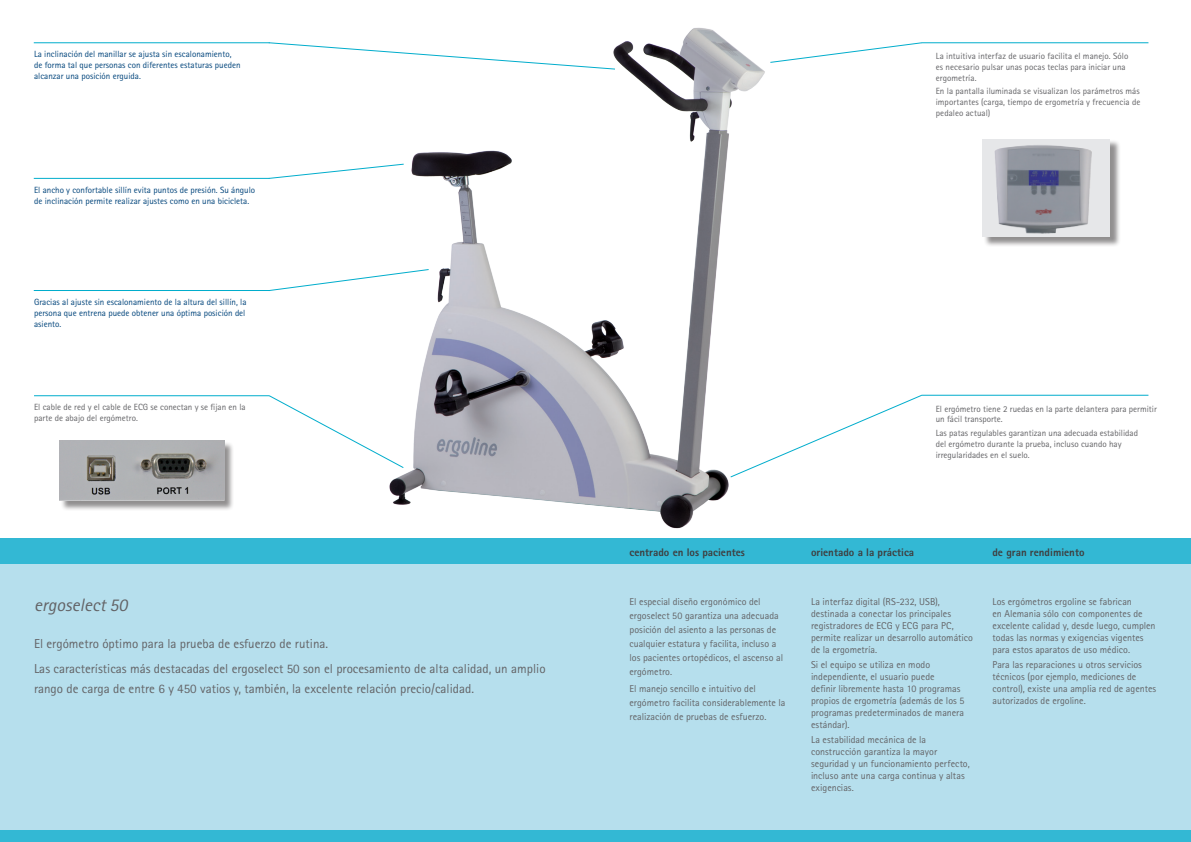
<style>
.page{position:relative;width:1191px;height:842px;background:#fff}
.page>*{position:absolute;margin:0;border:0;box-sizing:border-box;transform-origin:0 0}
.t1{font:italic 18px "Rotis Sans Serif Pro";color:#636366}
.t2{font:13px/25.7px "Rotis Sans Serif Pro";color:#636366}
.t3{font:800 11px "Rotis Sans Serif";color:#3e3e3f}
.t4{font:10px/12px "Rotis Sans Serif Pro";color:#636366}
.t5{font:9px/10.8px "Rotis Sans Serif Pro";color:#636366}
.t6{font:9px/10.8px "Rotis Sans Serif Pro";color:#00447b}
</style>
<div class="page">
<div style="left:0;top:539px;width:1191px;height:25px;background:#33b8d4"></div>
<div style="left:0;top:564px;width:1191px;height:267px;background:#b6dfed"></div>
<div style="left:0;top:831px;width:1191px;height:11px;background:#33b8d4"></div>
<div style="left:983px;top:140px;width:137px;height:107px;background:#231f20;opacity:.5"></div>
<img style="left:982px;top:139px;width:128px;height:98px">
<img style="left:341px;top:27px;width:476px;height:512px">
<div style="left:60px;top:441px;width:175px;height:70px;background:#231f20;opacity:.5"></div>
<img style="left:60px;top:441px;width:164px;height:60px">
<hr style="left:34px;top:395px;width:235px;height:1px;background:#00adcc">
<svg style="left:268px;top:395px;width:136px;height:73px"></svg>
<hr style="left:34px;top:178px;width:235px;height:1px;background:#00adcc">
<svg style="left:269px;top:164px;width:135px;height:15px"></svg>
<hr style="left:34px;top:290px;width:235px;height:1px;background:#00adcc">
<svg style="left:269px;top:269px;width:160px;height:22px"></svg>
<hr style="left:34px;top:43px;width:235px;height:1px;background:#00adcc">
<svg style="left:269px;top:42px;width:346px;height:28px"></svg>
<hr style="left:921px;top:43px;width:227px;height:1px;background:#00adcc">
<svg style="left:770px;top:42px;width:152px;height:21px"></svg>
<hr style="left:921px;top:395px;width:227px;height:1px;background:#00adcc">
<svg style="left:730px;top:395px;width:192px;height:83px"></svg>
<p class="t6" style="left:34px;top:49px;width:208px">La inclinación del manillar se ajusta sin escalonamiento, de forma tal que personas con diferentes estaturas pueden alcanzar una posición erguida.</p>
<p class="t6" style="left:34px;top:185px;width:223px">El ancho y confortable sillín evita puntos de presión. Su ángulo de inclinación permite realizar ajustes como en una bicicleta.</p>
<p class="t6" style="left:34px;top:297px;width:214px;text-align:justify">Gracias al ajuste sin escalonamiento de la altura del sillín, la persona que entrena puede obtener una óptima posición del asiento.</p>
<p class="t5" style="left:34px;top:402px;width:213px">El cable de red y el cable de ECG se conectan y se fijan en la parte de abajo del ergómetro.</p>
<h1 class="t1" style="left:34px;top:594px;width:95px">ergoselect 50</h1>
<h2 class="t2" style="left:34px;top:631px;width:513px">El ergómetro óptimo para la prueba de esfuerzo de rutina.<br>Las características más destacadas del ergoselect 50 son el procesamiento de alta calidad, un amplio</h2>
<h2 class="t2" style="left:34px;top:676px;width:441px">rango de carga de entre 6 y 450 vatios y, también, la excelente relación precio/calidad.</h2>
<p class="t5" style="left:935px;top:51px;width:194px">La intuitiva interfaz de usuario facilita el manejo. Sólo es necesario pulsar unas pocas teclas para iniciar una ergometría.</p>
<p class="t5" style="left:935px;top:86px;width:206px;text-align:justify">En la pantalla iluminada se visualizan los parámetros más importantes (carga, tiempo de ergometría y frecuencia de pedaleo actual)</p>
<p class="t5" style="left:935px;top:403px;width:223px">El ergómetro tiene 2 ruedas en la parte delantera para permitir un fácil transporte.</p>
<p class="t5" style="left:935px;top:428px;width:204px">Las patas regulables garantizan una adecuada estabilidad del ergómetro durante la prueba, incluso cuando hay irregularidades en el suelo.</p>
<p class="t3" style="left:629px;top:545px;width:117px">centrado en los pacientes</p>
<p class="t3" style="left:811px;top:545px;width:105px">orientado a la práctica</p>
<p class="t3" style="left:992px;top:545px;width:94px">de gran rendimiento</p>
<p class="t4" style="left:629px;top:595px;width:155px;line-height:14px">El especial diseño ergonómico del ergoselect 50 garantiza una adecuada posición del asiento a las personas de cualquier estatura y facilita, incluso a los pacientes ortopédicos, el ascenso al ergómetro.</p>
<p class="t4" style="left:629px;top:682px;width:157px;line-height:14px">El manejo sencillo e intuitivo del ergómetro facilita considerablemente la realización de pruebas de esfuerzo.</p>
<p class="t4" style="left:811px;top:596px;width:164px">La interfaz digital (RS-232, USB), destinada a conectar los principales registradores de ECG y ECG para PC, permite realizar un desarrollo automático de la ergometría.</p>
<p class="t4" style="left:811px;top:659px;width:155px">Si el equipo se utiliza en modo independiente, el usuario puede<br>definir libremente hasta 10 programas propios de ergometría (además de los 5 programas predeterminados de manera estándar).</p>
<p class="t4" style="left:811px;top:733px;width:160px">La estabilidad mecánica de la construcción garantiza la mayor seguridad y un funcionamiento perfecto, incluso ante una carga continua y altas exigencias.</p>
<p class="t4" style="left:992px;top:596px;width:165px">Los ergómetros ergoline se fabrican<br>en Alemania sólo con componentes de excelente calidad y, desde luego, cumplen todas las normas y exigencias vigentes para estos aparatos de uso médico.</p>
<p class="t4" style="left:992px;top:659px;width:165px">Para las reparaciones u otros servicios técnicos (por ejemplo, mediciones de control), existe una amplia red de agentes autorizados de ergoline.</p>
</div>
